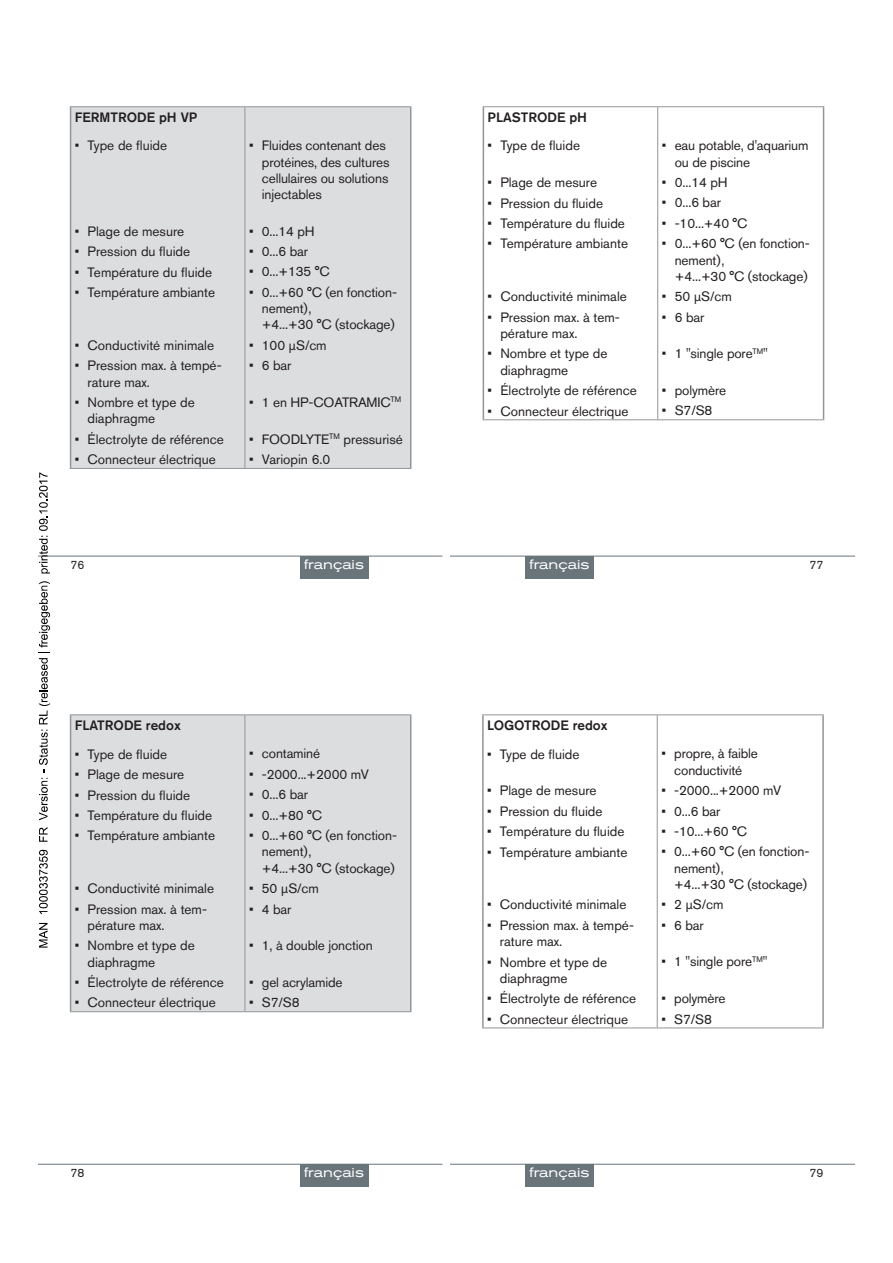
<style>
.page{position:relative;width:893px;height:1263px;background:#fff}
.page>*{position:absolute;margin:0;border:0;box-sizing:border-box;transform-origin:0 0}
.t1{font:13.5px/16.2px "Akzidenz Grotesk BQ";color:#231f20}
.t2{font:500 13.5px "Akzidenz Grotesk BQ";color:#231f20}
.t3{font:expanded 13.5px "Akzidenz Grotesk BQ";color:#fff}
.t4{font:12px "Akzidenz Grotesk BQ";color:#231f20}
</style>
<div class="page">
<div style="left:71px;top:107px;width:339px;height:361px;background:#dcdddf"></div>
<hr style="left:70px;top:106px;width:175px;height:1px;background:#939598">
<hr style="left:245px;top:106px;width:166px;height:1px;background:#939598">
<hr style="left:245px;top:107px;width:1px;height:361px;background:#939598">
<hr style="left:70px;top:468px;width:175px;height:1px;background:#939598">
<hr style="left:245px;top:468px;width:166px;height:1px;background:#939598">
<hr style="left:70px;top:107px;width:1px;height:361px;background:#939598">
<hr style="left:410px;top:107px;width:1px;height:361px;background:#939598">
<hr style="left:38px;top:556px;width:404px;height:1px;background:#6a747b">
<div style="left:300px;top:556px;width:68px;height:22px;background:#6a747b"></div>
<svg style="left:484px;top:107px;width:339px;height:312px"></svg>
<hr style="left:483px;top:106px;width:175px;height:1px;background:#939598">
<hr style="left:658px;top:106px;width:166px;height:1px;background:#939598">
<hr style="left:657px;top:107px;width:1px;height:312px;background:#939598">
<hr style="left:483px;top:419px;width:175px;height:1px;background:#939598">
<hr style="left:658px;top:419px;width:166px;height:1px;background:#939598">
<hr style="left:483px;top:107px;width:1px;height:312px;background:#939598">
<hr style="left:823px;top:107px;width:1px;height:312px;background:#939598">
<hr style="left:451px;top:556px;width:404px;height:1px;background:#6a747b">
<div style="left:525px;top:556px;width:68px;height:22px;background:#6a747b"></div>
<div style="left:71px;top:715px;width:339px;height:296px;background:#dcdddf"></div>
<hr style="left:70px;top:714px;width:175px;height:1px;background:#939598">
<hr style="left:245px;top:714px;width:166px;height:1px;background:#939598">
<hr style="left:245px;top:715px;width:1px;height:296px;background:#939598">
<hr style="left:70px;top:1011px;width:175px;height:1px;background:#939598">
<hr style="left:245px;top:1011px;width:166px;height:1px;background:#939598">
<hr style="left:70px;top:715px;width:1px;height:296px;background:#939598">
<hr style="left:410px;top:715px;width:1px;height:296px;background:#939598">
<hr style="left:38px;top:1164px;width:404px;height:1px;background:#6a747b">
<div style="left:300px;top:1164px;width:68px;height:22px;background:#6a747b"></div>
<svg style="left:484px;top:715px;width:338px;height:312px"></svg>
<hr style="left:482px;top:714px;width:175px;height:1px;background:#939598">
<hr style="left:657px;top:714px;width:167px;height:1px;background:#939598">
<hr style="left:657px;top:715px;width:1px;height:312px;background:#939598">
<hr style="left:482px;top:1027px;width:175px;height:1px;background:#939598">
<hr style="left:657px;top:1027px;width:167px;height:1px;background:#939598">
<hr style="left:482px;top:715px;width:2px;height:312px;background:#939598">
<hr style="left:822px;top:715px;width:2px;height:312px;background:#939598">
<hr style="left:451px;top:1164px;width:404px;height:1px;background:#6a747b">
<div style="left:525px;top:1164px;width:68px;height:22px;background:#6a747b"></div>
<svg style="left:39px;top:923px;width:9px;height:24px"></svg>
<svg style="left:39px;top:850px;width:9px;height:64px"></svg>
<svg style="left:39px;top:827px;width:9px;height:15px"></svg>
<svg style="left:39px;top:581px;width:11px;height:239px"></svg>
<svg style="left:39px;top:472px;width:11px;height:101px"></svg>
<p class="t2" style="left:75px;top:108px;width:124px">FERMTRODE pH VP</p>
<p class="t1" style="left:75px;top:138px;width:94px">• Type de fluide</p>
<p class="t1" style="left:75px;top:223px;width:111px">• Plage de mesure</p>
<p class="t1" style="left:75px;top:243px;width:117px">• Pression du fluide</p>
<p class="t1" style="left:75px;top:264px;width:139px">• Température du fluide</p>
<p class="t1" style="left:75px;top:284px;width:142px">• Température ambiante</p>
<p class="t1" style="left:75px;top:337px;width:141px">• Conductivité minimale</p>
<p class="t1" style="left:88px;top:357px;width:136px;text-indent:-13px">• Pression max. à tempé&shy;rature max.</p>
<p class="t1" style="left:88px;top:394px;width:109px;text-indent:-13px">• Nombre et type de diaphragme</p>
<p class="t1" style="left:75px;top:431px;width:151px">• Électrolyte de référence</p>
<p class="t1" style="left:75px;top:451px;width:142px">• Connecteur électrique</p>
<p class="t1" style="left:262px;top:137px;width:129px;text-indent:-13px">• Fluides contenant des protéines, des cultures cellulaires ou solutions injectables</p>
<p class="t1" style="left:249px;top:223px;width:67px">• 0...14 pH</p>
<p class="t1" style="left:249px;top:243px;width:60px">• 0...6 bar</p>
<p class="t1" style="left:249px;top:264px;width:82px">• 0...+135 °C</p>
<p class="t1" style="left:262px;top:284px;width:137px;text-indent:-13px">• 0...+60 °C (en fonction&shy;nement),<br>+4...+30 °C (stockage)</p>
<p class="t1" style="left:249px;top:337px;width:79px">• 100 µS/cm</p>
<p class="t1" style="left:249px;top:357px;width:44px">• 6 bar</p>
<p class="t1" style="left:249px;top:394px;width:154px">• 1 en HP-COATRAMIC<sup>TM</sup></p>
<p class="t1" style="left:249px;top:431px;width:155px">• FOODLYTE<sup>TM</sup> pressurisé</p>
<p class="t1" style="left:249px;top:451px;width:83px">• Variopin 6.0</p>
<p class="t2" style="left:488px;top:108px;width:101px">PLASTRODE pH</p>
<p class="t1" style="left:488px;top:138px;width:94px">• Type de fluide</p>
<p class="t1" style="left:488px;top:174px;width:111px">• Plage de mesure</p>
<p class="t1" style="left:488px;top:195px;width:117px">• Pression du fluide</p>
<p class="t1" style="left:488px;top:215px;width:139px">• Température du fluide</p>
<p class="t1" style="left:488px;top:236px;width:142px">• Température ambiante</p>
<p class="t1" style="left:488px;top:288px;width:141px">• Conductivité minimale</p>
<p class="t1" style="left:500px;top:309px;width:121px;text-indent:-13px">• Pression max. à tem&shy;pérature max.</p>
<p class="t1" style="left:500px;top:346px;width:109px;text-indent:-13px">• Nombre et type de diaphragme</p>
<p class="t1" style="left:488px;top:382px;width:151px">• Électrolyte de référence</p>
<p class="t1" style="left:488px;top:403px;width:142px">• Connecteur électrique</p>
<p class="t1" style="left:675px;top:137px;width:135px;text-indent:-13px">• eau potable, d'aquarium ou de piscine</p>
<p class="t1" style="left:662px;top:174px;width:67px">• 0...14 pH</p>
<p class="t1" style="left:662px;top:195px;width:60px">• 0...6 bar</p>
<p class="t1" style="left:662px;top:215px;width:87px">• -10...+40 °C</p>
<p class="t1" style="left:675px;top:235px;width:137px;text-indent:-13px">• 0...+60 °C (en fonction&shy;nement),<br>+4...+30 °C (stockage)</p>
<p class="t1" style="left:662px;top:288px;width:71px">• 50 µS/cm</p>
<p class="t1" style="left:662px;top:309px;width:44px">• 6 bar</p>
<p class="t1" style="left:662px;top:345px;width:107px">• 1 "single pore<sup>TM</sup>"</p>
<p class="t1" style="left:662px;top:382px;width:66px">• polymère</p>
<p class="t1" style="left:662px;top:402px;width:52px">• S7/S8</p>
<p class="t4" style="left:71px;top:558px;width:15px">76</p>
<p class="t3" style="left:304px;top:557px;width:61px">français</p>
<p class="t4" style="left:810px;top:558px;width:15px">77</p>
<p class="t3" style="left:529px;top:557px;width:61px">français</p>
<p class="t2" style="left:75px;top:717px;width:107px">FLATRODE redox</p>
<p class="t1" style="left:75px;top:746px;width:94px">• Type de fluide</p>
<p class="t1" style="left:75px;top:766px;width:111px">• Plage de mesure</p>
<p class="t1" style="left:75px;top:787px;width:117px">• Pression du fluide</p>
<p class="t1" style="left:75px;top:807px;width:139px">• Température du fluide</p>
<p class="t1" style="left:75px;top:827px;width:142px">• Température ambiante</p>
<p class="t1" style="left:75px;top:880px;width:141px">• Conductivité minimale</p>
<p class="t1" style="left:88px;top:901px;width:121px;text-indent:-13px">• Pression max. à tem&shy;pérature max.</p>
<p class="t1" style="left:88px;top:937px;width:109px;text-indent:-13px">• Nombre et type de diaphragme</p>
<p class="t1" style="left:75px;top:974px;width:151px">• Électrolyte de référence</p>
<p class="t1" style="left:75px;top:994px;width:142px">• Connecteur électrique</p>
<p class="t1" style="left:249px;top:745px;width:73px">• contaminé</p>
<p class="t1" style="left:249px;top:766px;width:121px">• -2000...+2000 mV</p>
<p class="t1" style="left:249px;top:786px;width:60px">• 0...6 bar</p>
<p class="t1" style="left:249px;top:807px;width:74px">• 0...+80 °C</p>
<p class="t1" style="left:262px;top:827px;width:137px;text-indent:-13px">• 0...+60 °C (en fonction&shy;nement),<br>+4...+30 °C (stockage)</p>
<p class="t1" style="left:249px;top:880px;width:71px">• 50 µS/cm</p>
<p class="t1" style="left:249px;top:901px;width:44px">• 4 bar</p>
<p class="t1" style="left:249px;top:937px;width:125px">• 1, à double jonction</p>
<p class="t1" style="left:249px;top:974px;width:95px">• gel acrylamide</p>
<p class="t1" style="left:249px;top:994px;width:52px">• S7/S8</p>
<p class="t2" style="left:487px;top:717px;width:122px">LOGOTRODE redox</p>
<p class="t1" style="left:487px;top:746px;width:94px">• Type de fluide</p>
<p class="t1" style="left:487px;top:782px;width:111px">• Plage de mesure</p>
<p class="t1" style="left:487px;top:803px;width:117px">• Pression du fluide</p>
<p class="t1" style="left:487px;top:823px;width:139px">• Température du fluide</p>
<p class="t1" style="left:487px;top:844px;width:142px">• Température ambiante</p>
<p class="t1" style="left:487px;top:896px;width:141px">• Conductivité minimale</p>
<p class="t1" style="left:500px;top:917px;width:136px;text-indent:-13px">• Pression max. à tempé&shy;rature max.</p>
<p class="t1" style="left:500px;top:954px;width:109px;text-indent:-13px">• Nombre et type de diaphragme</p>
<p class="t1" style="left:487px;top:990px;width:151px">• Électrolyte de référence</p>
<p class="t1" style="left:487px;top:1011px;width:142px">• Connecteur électrique</p>
<p class="t1" style="left:661px;top:745px;width:98px;text-align:center">• propre, à faible conductivité</p>
<p class="t1" style="left:661px;top:782px;width:121px">• -2000...+2000 mV</p>
<p class="t1" style="left:661px;top:803px;width:60px">• 0...6 bar</p>
<p class="t1" style="left:661px;top:823px;width:87px">• -10...+60 °C</p>
<p class="t1" style="left:674px;top:843px;width:137px;text-indent:-13px">• 0...+60 °C (en fonction&shy;nement),<br>+4...+30 °C (stockage)</p>
<p class="t1" style="left:661px;top:896px;width:64px">• 2 µS/cm</p>
<p class="t1" style="left:661px;top:917px;width:44px">• 6 bar</p>
<p class="t1" style="left:661px;top:953px;width:107px">• 1 "single pore<sup>TM</sup>"</p>
<p class="t1" style="left:661px;top:990px;width:66px">• polymère</p>
<p class="t1" style="left:661px;top:1011px;width:52px">• S7/S8</p>
<p class="t4" style="left:71px;top:1166px;width:15px">78</p>
<p class="t3" style="left:304px;top:1165px;width:61px">français</p>
<p class="t4" style="left:810px;top:1166px;width:15px">79</p>
<p class="t3" style="left:529px;top:1165px;width:61px">français</p>
</div>
